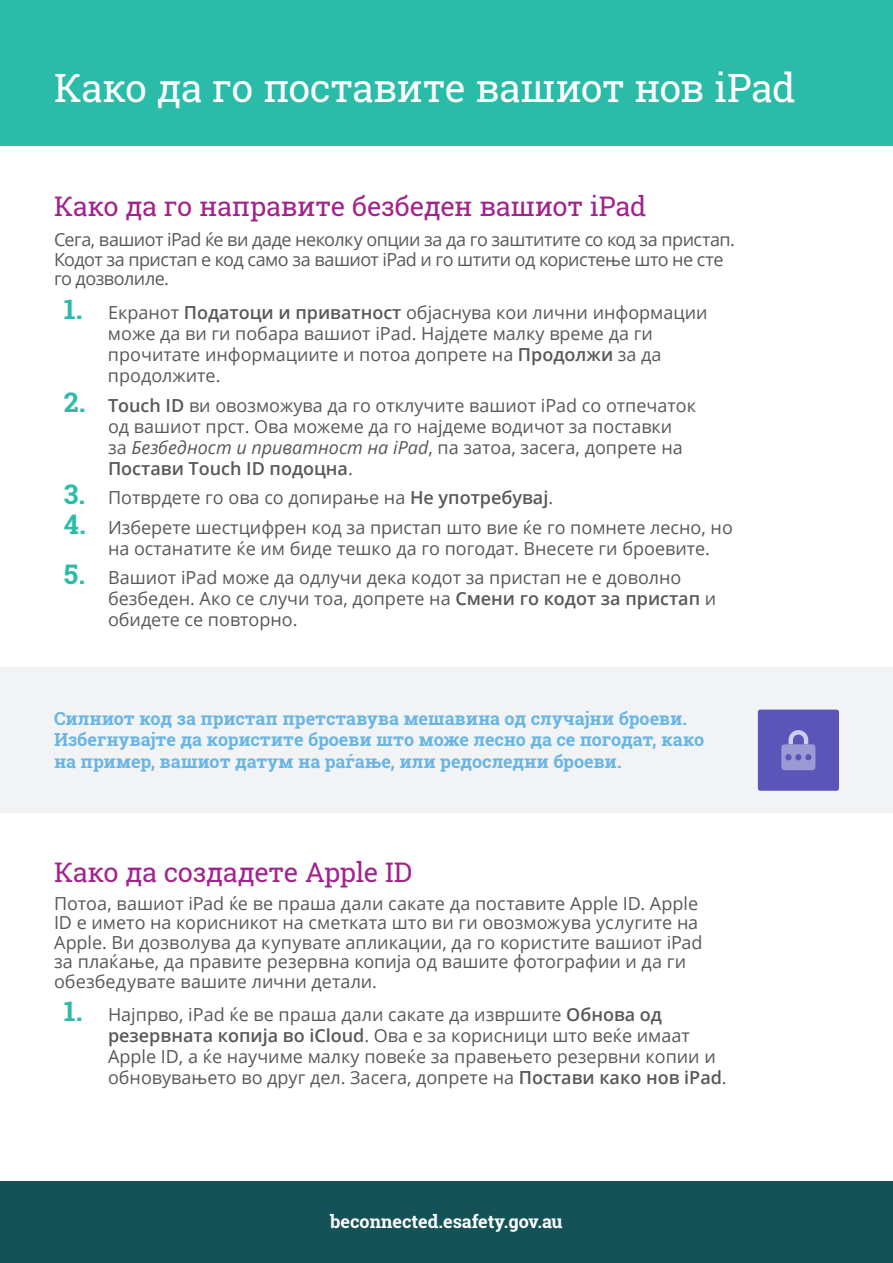
<style>
.page{position:relative;width:893px;height:1263px;background:#fff}
.page>*{position:absolute;margin:0;border:0;box-sizing:border-box;transform-origin:0 0}
.t1{font:39px "Roboto Slab";letter-spacing:-.015em;color:#fff}
.t2{font:27px "Roboto Slab";letter-spacing:-.015em;color:#a3228e}
.t3{font:18px/21px "Open Sans";color:#57585a}
.t4{font:700 18px/21.6px "Roboto Slab";letter-spacing:-.005em;color:#69b5e4}
.t5{font:18px/19.5px "Open Sans";letter-spacing:-.03em;color:#57585a}
.t6{font:700 18px "Roboto Slab";color:#fff}
.s1{font-family:"Roboto Slab";font-weight:700;font-size:27px;color:#2abca8}
.s2{font-weight:600}
.s3{font-style:italic}
</style>
<div class="page">
<div style="left:0;top:1181px;width:893px;height:82px;background:#155257"></div>
<div style="left:0;top:0;width:893px;height:145px;background:#2abca8"></div>
<div style="left:0;top:667px;width:893px;height:146px;background:#f2f3f4"></div>
<div style="left:758px;top:710px;width:81px;height:81px;background:#5c55b9;border-radius:2px"></div>
<svg style="left:788px;top:730px;width:20px;height:14px"></svg>
<div style="left:781px;top:744px;width:34px;height:26px;background:#9c99d4;border-radius:3px"></div>
<svg style="left:795px;top:754px;width:16px;height:6px"></svg>
<div style="left:785px;top:754px;width:7px;height:6px;background:#5c55b9;border-radius:50%"></div>
<h1 class="t1" style="left:54px;top:61px;width:743px">Како да го поставите вашиот нов iPad</h1>
<h2 class="t2" style="left:54px;top:188px;width:594px">Како да го направите безбеден вашиот iPad</h2>
<p class="t5" style="left:54px;top:229px;width:682px">Сега, вашиот iPad ќе ви даде неколку опции за да го заштитите со код за пристап.<br>Кодот за пристап е код само за вашиот iPad и го штити од користење што не сте го дозволиле.</p>
<p class="t3" style="left:108px;top:301px;width:601px;text-indent:-44px"><span class="s1">1.</span> Екранот <span class="s2">Податоци и приватност</span> објаснува кои лични информации може да ви ги побара вашиот iPad. Најдете малку време да ги прочитате информациите и потоа допрете на <span class="s2">Продолжи</span> за да продолжите.</p>
<p class="t3" style="left:108px;top:394px;width:590px;text-indent:-44px"><span class="s1">2.</span> <span class="s2">Touch ID</span> ви овозможува да го отклучите вашиот iPad со отпечаток од вашиот прст. Ова можеме да го најдеме водичот за поставки<br>за <span class="s3">Безбедност и приватност на iPad</span>, па затоа, засега, допрете на <span class="s2">Постави Touch ID подоцна</span>.</p>
<p class="t3" style="left:64px;top:486px;width:491px"><span class="s1">3.</span> Потврдете го ова со допирање на <span class="s2">Не употребувај</span>.</p>
<p class="t3" style="left:108px;top:516px;width:626px;text-indent:-44px"><span class="s1">4.</span> Изберете шестцифрен код за пристап што вие ќе го помнете лесно, но на останатите ќе им биде тешко да го погодат. Внесете ги броевите.</p>
<p class="t3" style="left:108px;top:566px;width:610px;text-indent:-44px"><span class="s1">5.</span> Вашиот iPad може да одлучи дека кодот за пристап не е доволно безбеден. Ако се случи тоа, допрете на <span class="s2">Смени го кодот за пристап</span> и обидете се повторно.</p>
<p class="t4" style="left:54px;top:707px;width:652px">Силниот код за пристап претставува мешавина од случајни броеви.<br>Избегнувајте да користите броеви што може лесно да се погодат, како на пример, вашиот датум на раѓање, или редоследни броеви.</p>
<h2 class="t2" style="left:54px;top:853px;width:360px">Како да создадете Apple ID</h2>
<p class="t3" style="left:54px;top:893px;width:650px;line-height:19.5px">Потоа, вашиот iPad ќе ве праша дали сакате да поставите Apple ID. Apple ID е името на корисникот на сметката што ви ги овозможува услугите на Apple. Ви дозволува да купувате апликации, да го користите вашиот iPad за плаќање, да правите резервна копија од вашите фотографии и да ги обезбедувате вашите лични детали.</p>
<p class="t3" style="left:108px;top:1004px;width:620px;text-indent:-44px"><span class="s1">1.</span> Најпрво, iPad ќе ве праша дали сакате да извршите <span class="s2">Обнова од резервната копија во iCloud</span>. Ова е за корисници што веќе имаат Apple ID, а ќе научиме малку повеќе за правењето резервни копии и обновувањето во друг дел. Засега, допрете на <span class="s2">Постави како нов iPad</span>.</p>
<p class="t6" style="left:330px;top:1209px;width:234px">beconnected.esafety.gov.au</p>
</div>
